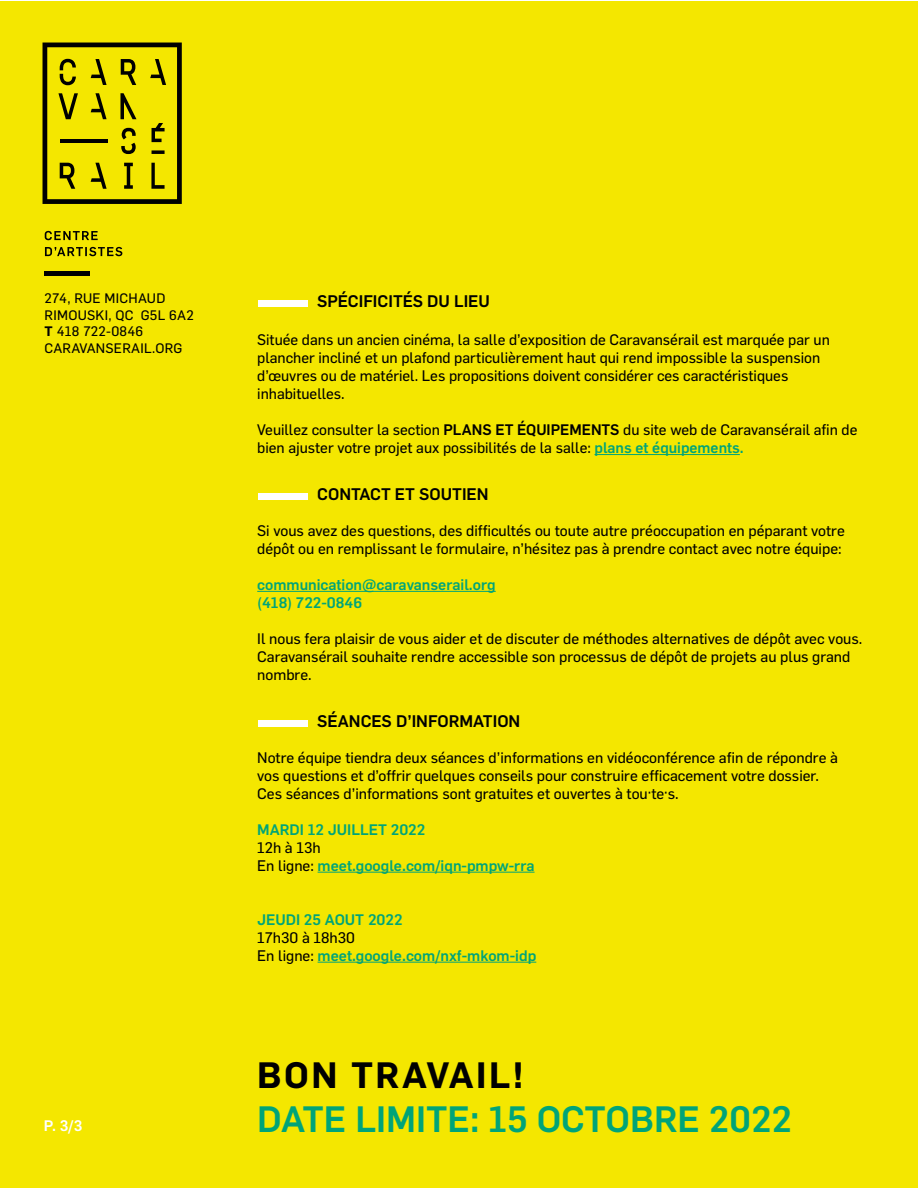
<style>
.page{position:relative;width:918px;height:1188px;background:#fff}
.page>*{position:absolute;margin:0;border:0;box-sizing:border-box;transform-origin:0 0}
.t1{font:500 36px "Flama";color:#00a478}
.t2{font:600 36px "Flama";letter-spacing:.07em;color:#000}
.t3{font:500 16.5px "Flama";color:#000}
.t4{font:15px/18px "Flama Basic";color:#000}
.t5{font:500 15px/18px "Flama";color:#00a478}
.t6{font:500 15px "Flama";color:#fff}
.t7{font:13.5px/16.5px "Flama Basic";letter-spacing:.02em;color:#000}
.s1{font-family:"Flama";font-weight:600}
.s2{font-family:"Flama";font-weight:500}
.s3{font-family:"Flama";font-weight:500;color:#00a478}
.s4{font-family:"Flama Basic";font-weight:400;color:#000}
</style>
<div class="page">
<div style="left:0;top:1px;width:918px;height:1187px;background:#f4e700"></div>
<hr style="left:595px;top:454px;width:145px;height:1px;background:#00a478">
<hr style="left:257px;top:591px;width:239px;height:1px;background:#00a478">
<hr style="left:318px;top:872px;width:217px;height:1px;background:#00a478">
<hr style="left:318px;top:962px;width:218px;height:1px;background:#00a478">
<div style="left:258px;top:301px;width:49px;height:6px;background:#fff"></div>
<div style="left:258px;top:493px;width:49px;height:7px;background:#fff"></div>
<div style="left:258px;top:720px;width:49px;height:7px;background:#fff"></div>
<svg style="left:43px;top:43px;width:139px;height:161px"></svg>
<svg style="left:45px;top:247px;width:77px;height:9px"></svg>
<svg style="left:45px;top:231px;width:53px;height:9px"></svg>
<div style="left:44px;top:271px;width:46px;height:5px;background:#000"></div>
<p class="t7" style="left:45px;top:289px;width:151px">274, RUE MICHAUD<br>RIMOUSKI, QC G5L 6A2<br><span class="s1">T</span> 418 722-0846<br>CARAVANSERAIL.ORG</p>
<p class="t6" style="left:44px;top:1115px;width:40px">P. 3/3</p>
<p class="t3" style="left:317px;top:289px;width:174px">SPÉCIFICITÉS DU LIEU</p>
<p class="t4" style="left:257px;top:330px;width:574px">Située dans un ancien cinéma, la salle d’exposition de Caravansérail est marquée par un plancher incliné et un plafond particulièrement haut qui rend impossible la suspension d’œuvres ou de matériel. Les propositions doivent considérer ces caractéristiques inhabituelles.</p>
<p class="t4" style="left:257px;top:420px;width:602px">Veuillez consulter la section <span class="s2">PLANS ET ÉQUIPEMENTS</span> du site web de Caravansérail afin de bien ajuster votre projet aux possibilités de la salle: <span class="s3">plans et équipements.</span></p>
<p class="t3" style="left:317px;top:482px;width:173px">CONTACT ET SOUTIEN</p>
<p class="t4" style="left:257px;top:521px;width:589px">Si vous avez des questions, des difficultés ou toute autre préoccupation en péparant votre dépôt ou en remplissant le formulaire, n’hésitez pas à prendre contact avec notre équipe:</p>
<p class="t5" style="left:257px;top:574px;width:240px">communication@caravanserail.org (418) 722-0846</p>
<p class="t4" style="left:257px;top:629px;width:607px">Il nous fera plaisir de vous aider et de discuter de méthodes alternatives de dépôt avec vous.<br>Caravansérail souhaite rendre accessible son processus de dépôt de projets au plus grand nombre.</p>
<p class="t3" style="left:317px;top:709px;width:205px">SÉANCES D’INFORMATION</p>
<p class="t4" style="left:257px;top:747px;width:582px">Notre équipe tiendra deux séances d’informations en vidéoconférence afin de répondre à vos questions et d’offrir quelques conseils pour construire efficacement votre dossier.<br>Ces séances d’informations sont gratuites et ouvertes à tou·te·s.</p>
<p class="t5" style="left:257px;top:819px;width:170px">MARDI 12 JUILLET 2022</p>
<p class="t4" style="left:257px;top:837px;width:65px">12h à 13h</p>
<p class="t5" style="left:257px;top:855px;width:279px"><span class="s4">En ligne:</span> meet.google.com/iqn-pmpw-rra</p>
<p class="t5" style="left:257px;top:909px;width:147px">JEUDI 25 AOUT 2022</p>
<p class="t4" style="left:257px;top:927px;width:99px">17h30 à 18h30</p>
<p class="t5" style="left:257px;top:945px;width:281px"><span class="s4">En ligne:</span> meet.google.com/nxf-mkom-idp</p>
<h1 class="t2" style="left:257px;top:1050px;width:268px">BON TRAVAIL!</h1>
<h1 class="t1" style="left:257px;top:1093px;width:536px">DATE LIMITE: 15 OCTOBRE 2022</h1>
</div>
